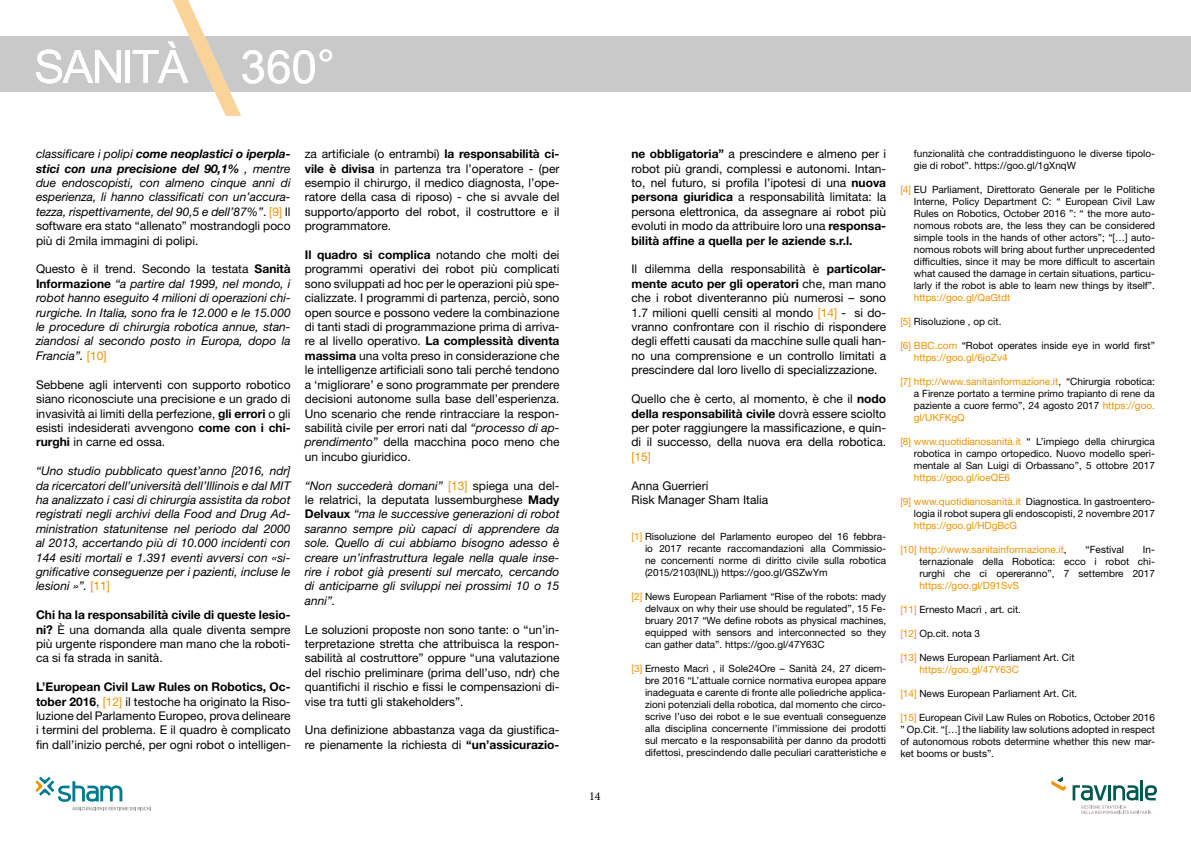
<style>
.page{position:relative;width:1191px;height:842px;background:#fff}
.page>*{position:absolute;margin:0;border:0;box-sizing:border-box;transform-origin:0 0}
.t1{font:45.8px "Arial Unicode MS";color:#fff}
.t2{font:12px/14.4px "Helvetica Neue";color:#000;text-align:justify}
.t3{font:italic 12px/14.4px "Helvetica Neue";color:#000;text-align:justify}
.t4{font:12px "Helvetica Neue";color:#f39200}
.t5{font:12px "Minion Pro";color:#000}
.t6{font:10px/12px "Helvetica Neue";color:#000;text-align:justify}
.t7{font:10px "Helvetica Neue";color:#f39200}
.s1{font-weight:700}
.s2{font-style:normal}
.s3{font-style:normal;color:#f39200}
.s4{font-weight:700;font-style:normal}
.s5{color:#f39200}
.s6{font-style:italic}
.s7{color:#000}
</style>
<div class="page">
<div style="left:0;top:36px;width:1191px;height:56px;background:#cac9c9"></div>
<svg style="left:36px;top:49px;width:85px;height:34px"></svg>
<hr style="left:125px;top:50px;width:4px;height:33px;background:#fff">
<svg style="left:133px;top:0;width:108px;height:116px"></svg>
<svg style="left:35px;top:777px;width:116px;height:33px"></svg>
<hr style="left:1140px;top:780px;width:3px;height:20px;background:#00584e">
<svg style="left:1072px;top:785px;width:85px;height:29px"></svg>
<svg style="left:1051px;top:777px;width:14px;height:14px"></svg>
<h1 class="t1" style="left:240px;top:33px;width:96px">360°</h1>
<p class="t3" style="left:36px;top:147px;width:256px">classificare i polipi <span class="s1">come neoplastici o iperpla&shy;stici con una precisione del 90,1%</span> , mentre due endoscopisti, con almeno cinque anni di esperienza, li hanno classificati con un’accura&shy;tezza, rispettivamente, del 90,5 e dell’87%”<span class="s2">.</span> <span class="s3">[9]</span> <span class="s2">Il software era stato “allenato” mostrandogli poco più di 2mila immagini di polipi.</span></p>
<p class="t3" style="left:36px;top:262px;width:256px"><span class="s2">Questo è il trend. Secondo la testata</span> <span class="s4">Sanità Informazione</span> “a partire dal 1999, nel mondo, i robot hanno eseguito 4 milioni di operazioni chi&shy;rurgiche. In Italia, sono fra le 12.000 e le 15.000 le procedure di chirurgia robotica annue, stan&shy;ziandosi al secondo posto in Europa, dopo la Francia”. <span class="s3">[10]</span></p>
<p class="t2" style="left:36px;top:377px;width:256px">Sebbene agli interventi con supporto robotico siano riconosciute una precisione e un grado di invasività ai limiti della perfezione, <span class="s1">gli errori</span> o gli esisti indesiderati avvengono <span class="s1">come con i chi&shy;rurghi</span> in carne ed ossa.</p>
<p class="t3" style="left:36px;top:463px;width:256px">“Uno studio pubblicato quest’anno [2016, ndr] da ricercatori dell’università dell’Illinois e dal MIT ha analizzato i casi di chirurgia assistita da robot registrati negli archivi della Food and Drug Ad&shy;ministration statunitense nel periodo dal 2000 al 2013, accertando più di 10.000 incidenti con 144 esiti mortali e 1.391 eventi avversi con «si&shy;gnificative conseguenze per i pazienti, incluse le lesioni »”. <span class="s3">[11]</span></p>
<p class="t2" style="left:36px;top:607px;width:256px"><span class="s1">Chi ha la responsabilità civile di queste lesio&shy;ni?</span> È una domanda alla quale diventa sempre più urgente rispondere man mano che la roboti&shy;ca si fa strada in sanità.</p>
<p class="t2" style="left:36px;top:679px;width:256px"><span class="s1">L’European Civil Law Rules on Robotics, Oc&shy;tober 2016</span>, <span class="s5">[12]</span> il testoche ha originato la Riso&shy;luzione del Parlamento Europeo, prova delineare i termini del problema. E il quadro è complicato fin dall’inizio perché, per ogni robot o intelligen-</p>
<p class="t2" style="left:305px;top:147px;width:256px">za artificiale (o entrambi) <span class="s1">la responsabilità ci&shy;vile è divisa</span> in partenza tra l’operatore - (per esempio il chirurgo, il medico diagnosta, l’ope&shy;ratore della casa di riposo) - che si avvale del supporto/apporto del robot, il costruttore e il programmatore.</p>
<p class="t2" style="left:305px;top:247px;width:256px"><span class="s1">Il quadro si complica</span> notando che molti dei programmi operativi dei robot più complicati sono sviluppati ad hoc per le operazioni più spe&shy;cializzate. I programmi di partenza, perciò, sono open source e possono vedere la combinazione di tanti stadi di programmazione prima di arriva&shy;re al livello operativo. <span class="s1">La complessità diventa massima</span> una volta preso in considerazione che le intelligenze artificiali sono tali perché tendono a ‘migliorare’ e sono programmate per prendere decisioni autonome sulla base dell’esperienza.<br>Uno scenario che rende rintracciare la respon&shy;sabilità civile per errori nati dal <span class="s6">“processo di ap&shy;prendimento”</span> della macchina poco meno che un incubo giuridico.</p>
<p class="t3" style="left:305px;top:478px;width:256px">“Non succederà domani” <span class="s3">[13]</span> <span class="s2">spiega una del&shy;le relatrici, la deputata lussemburghese</span> <span class="s4">Mady Delvaux</span> “ma le successive generazioni di robot saranno sempre più capaci di apprendere da sole. Quello di cui abbiamo bisogno adesso è creare un’infrastruttura legale nella quale inse&shy;rire i robot già presenti sul mercato, cercando di anticiparne gli sviluppi nei prossimi 10 o 15 anni”.</p>
<p class="t2" style="left:305px;top:622px;width:256px">Le soluzioni proposte non sono tante: o “un’in&shy;terpretazione stretta che attribuisca la respon&shy;sabilità al costruttore” oppure “una valutazione del rischio preliminare (prima dell’uso, ndr) che quantifichi il rischio e fissi le compensazioni di&shy;vise tra tutti gli stakeholders”.</p>
<p class="t2" style="left:305px;top:723px;width:256px">Una definizione abbastanza vaga da giustifica&shy;re pienamente la richiesta di <span class="s1">“un’assicurazio-</span></p>
<p class="t5" style="left:589px;top:788px;width:13px">14</p>
<p class="t2" style="left:631px;top:147px;width:256px"><span class="s1">ne obbligatoria”</span> a prescindere e almeno per i robot più grandi, complessi e autonomi. Intan&shy;to, nel futuro, si profila l’ipotesi di una <span class="s1">nuova persona giuridica</span> a responsabilità limitata: la persona elettronica, da assegnare ai robot più evoluti in modo da attribuire loro una <span class="s1">responsa&shy;bilità affine a quella per le aziende s.r.l.</span></p>
<p class="t2" style="left:631px;top:262px;width:256px">Il dilemma della responsabilità è <span class="s1">particolar&shy;mente acuto per gli operatori</span> che, man mano che i robot diventeranno più numerosi – sono 1.7 milioni quelli censiti al mondo <span class="s5">[14]</span> - si do&shy;vranno confrontare con il rischio di rispondere degli effetti causati da macchine sulle quali han&shy;no una comprensione e un controllo limitati a prescindere dal loro livello di specializzazione.</p>
<p class="t2" style="left:631px;top:391px;width:256px">Quello che è certo, al momento, è che il <span class="s1">nodo della responsabilità civile</span> dovrà essere sciolto per poter raggiungere la massificazione, e quin&shy;di il successo, della nuova era della robotica.</p>
<p class="t4" style="left:631px;top:449px;width:21px">[15]</p>
<p class="t2" style="left:631px;top:478px;width:138px">Anna Guerrieri<br>Risk Manager Sham Italia</p>
<p class="t6" style="left:645px;top:530px;width:243px;text-indent:-14px"><span class="s5">[1]</span> Risoluzione del Parlamento europeo del 16 febbra&shy;io 2017 recante raccomandazioni alla Commissio&shy;ne concernenti norme di diritto civile sulla robotica (2015/2103(INL)) https://goo.gl/GSZwYm</p>
<p class="t6" style="left:645px;top:590px;width:243px;text-indent:-14px"><span class="s5">[2]</span> News European Parliament “Rise of the robots: mady delvaux on why their use should be regulated”, 15 Fe&shy;bruary 2017 “We define robots as physical machines, equipped with sensors and interconnected so they can gather data”. https://goo.gl/47Y63C</p>
<p class="t6" style="left:645px;top:662px;width:243px;text-indent:-14px"><span class="s5">[3]</span> Ernesto Macrì , il Sole24Ore – Sanità 24, 27 dicem&shy;bre 2016 “L’attuale cornice normativa europea appare inadeguata e carente di fronte alle poliedriche applica&shy;zioni potenziali della robotica, dal momento che circo&shy;scrive l’uso dei robot e le sue eventuali conseguenze alla disciplina concernente l’immissione dei prodotti sul mercato e la responsabilità per danno da prodotti difettosi, prescindendo dalle peculiari caratteristiche e</p>
<p class="t6" style="left:914px;top:147px;width:243px">funzionalità che contraddistinguono le diverse tipolo&shy;gie di robot”. https://goo.gl/1gXnqW</p>
<p class="t6" style="left:914px;top:183px;width:243px;text-indent:-14px"><span class="s5">[4]</span> EU Parliament, Direttorato Generale per le Politiche Interne, Policy Department C: “ European Civil Law Rules on Robotics, October 2016 ”: “ the more auto&shy;nomous robots are, the less they can be considered simple tools in the hands of other actors”; “[…] auto&shy;nomous robots will bring about further unprecedented difficulties, since it may be more difficult to ascertain what caused the damage in certain situations, particu&shy;larly if the robot is able to learn new things by itself”.</p>
<p class="t7" style="left:914px;top:291px;width:98px">https://goo.gl/QaGtdt</p>
<p class="t6" style="left:900px;top:315px;width:103px"><span class="s5">[5]</span> Risoluzione , op cit.</p>
<p class="t6" style="left:914px;top:339px;width:243px;text-indent:-14px"><span class="s5">[6] BBC.com</span> “Robot operates inside eye in world first” <span class="s5">https://goo.gl/6joZv4</span></p>
<p class="t6" style="left:914px;top:375px;width:243px;text-indent:-14px"><span class="s5">[7] http://www.sanitainformazione.it</span>, “Chirurgia robotica: a Firenze portato a termine primo trapianto di rene da paziente a cuore fermo”, 24 agosto 2017 <span class="s5">https://goo. gl/UKFKgQ</span></p>
<p class="t6" style="left:914px;top:435px;width:243px;text-indent:-14px"><span class="s5">[8] www.quotidianosanità.it</span> “ L’impiego della chirurgica robotica in campo ortopedico. Nuovo modello speri&shy;mentale al San Luigi di Orbassano”, 5 ottobre 2017</p>
<p class="t7" style="left:914px;top:471px;width:98px">https://goo.gl/ioeQE6</p>
<p class="t6" style="left:900px;top:495px;width:256px;text-align:right"><span class="s5">[9] www.quotidianosanità.it</span> Diagnostica. In gastroentero&shy;logia il robot supera gli endoscopisti, 2 novembre 2017</p>
<p class="t7" style="left:914px;top:519px;width:105px">https://goo.gl/HDgBcG</p>
<p class="t7" style="left:900px;top:543px;width:168px">[10] http://www.sanitainformazione.it<span class="s7">,</span></p>
<p class="t6" style="left:1085px;top:543px;width:40px">“Festival</p>
<p class="t6" style="left:919px;top:543px;width:237px;text-indent:223px">In&shy;ternazionale della Robotica: ecco i robot chi&shy;rurghi che ci opereranno”, 7 settembre 2017</p>
<p class="t7" style="left:919px;top:579px;width:101px">https://goo.gl/D91SvS</p>
<p class="t6" style="left:900px;top:603px;width:122px"><span class="s5">[11]</span> Ernesto Macrì , art. cit.</p>
<p class="t6" style="left:900px;top:627px;width:81px"><span class="s5">[12]</span> Op.cit. nota 3</p>
<p class="t6" style="left:919px;top:651px;width:157px;text-indent:-19px"><span class="s5">[13]</span> News European Parliament Art. Cit <span class="s5">https://goo.gl/47Y63C</span></p>
<p class="t6" style="left:900px;top:687px;width:178px"><span class="s5">[14]</span> News European Parliament Art. Cit.</p>
<p class="t6" style="left:900px;top:711px;width:256px"><span class="s5">[15]</span> European Civil Law Rules on Robotics, October 2016 ” Op.Cit. “[…] the liability law solutions adopted in respect of autonomous robots determine whether this new mar&shy;ket booms or busts”.</p>
</div>
